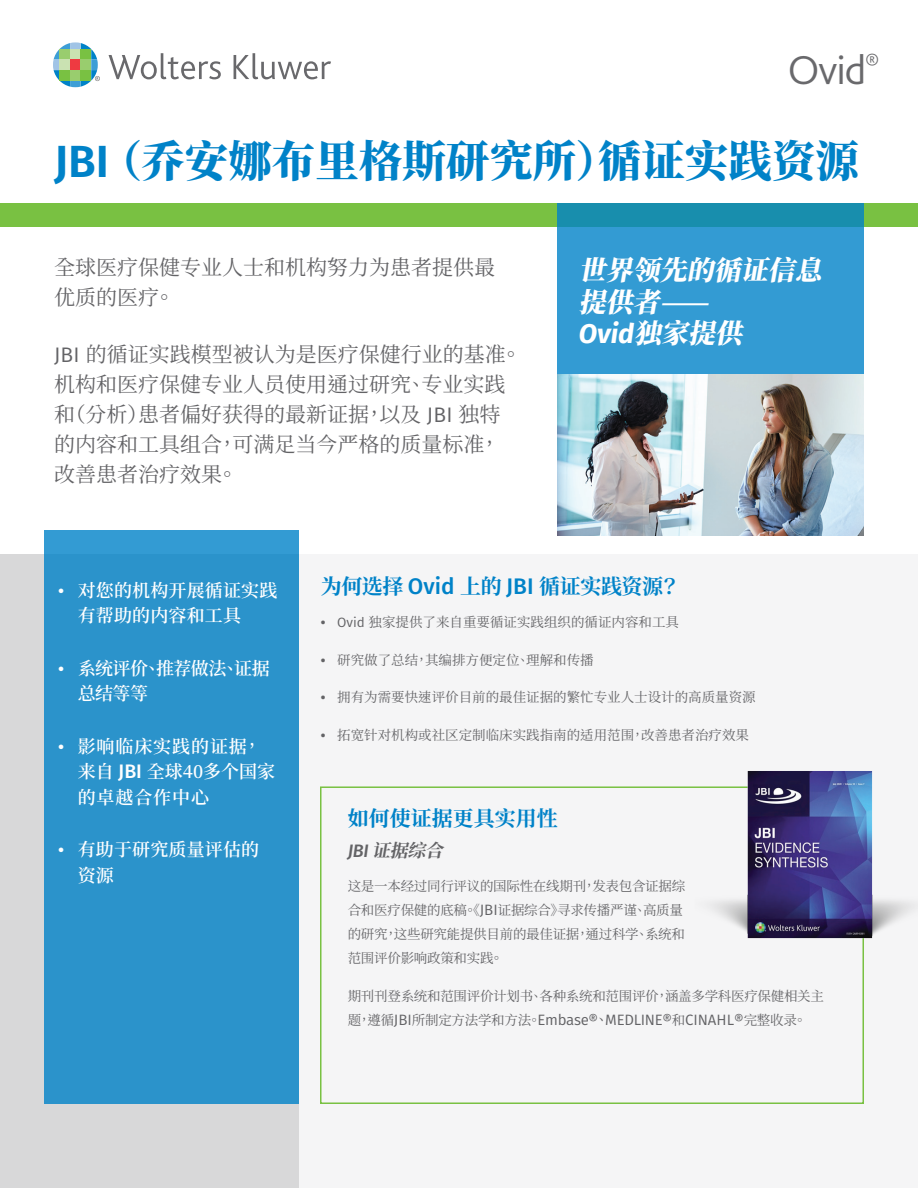
<style>
.page{position:relative;width:918px;height:1188px;background:#fff}
.page>*{position:absolute;margin:0;border:0;box-sizing:border-box;transform-origin:0 0}
.t1{font:800 43.5px "Source Han Serif TC";color:#0082c8}
.t2{font:300 42.3px "Bliss 2";color:#69696c}
.t3{font:italic 800 27px/31.5px "Source Han Serif TC";color:#fff}
.t4{font:21px/30px "Source Han Serif TC";color:#636366}
.t5{font:700 21px "Source Han Serif TC";letter-spacing:-.01em;color:#0082c8}
.t6{font:600 18px/25.5px "Source Han Serif TC";letter-spacing:.01em;color:#fff}
.t7{font:600 18px/25.5px "Source Han Serif TC";letter-spacing:.05em;color:#fff}
.t8{font:600 18px/25.5px "Source Han Serif TC";letter-spacing:-.03em;color:#fff}
.t9{font:italic 700 18px "Source Han Serif TC";color:#636366}
.t10{font:15px "Fira Sans";letter-spacing:-.02em;color:#636366}
.t11{font:13.5px/24px "Source Han Serif TC";letter-spacing:-.02em;color:#636366}
.t12{font:13.5px "Source Han Serif TC";color:#636366}
.s1{font-family:"Fira Sans";font-weight:600;font-size:45px}
.s2{font-family:"Fira Sans"}
.s3{font-family:"Fira Sans";font-weight:700}
.s4{font-family:"Fira Sans";font-weight:500}
.s5{font-family:"Fira Sans";font-weight:500;font-size:19.5px}
.s6{font-family:"Fira Sans";font-weight:500;font-size:22.5px}
.s7{font-family:"Fira Sans";font-size:15px}
.s8{font-weight:600}
.s9{font-family:"Source Han Serif TC";font-size:13.5px}
.s10{font-family:"Source Han Serif TC"}
</style>
<div class="page">
<div style="left:0;top:203px;width:918px;height:24px;background:#79c142"></div>
<svg style="left:557px;top:203px;width:307px;height:172px;background:#3099cd"></svg>
<div style="left:0;top:554px;width:918px;height:634px;background:#f5f5f6"></div>
<div style="left:0;top:554px;width:299px;height:634px;background:#d8d8d9"></div>
<div style="left:44px;top:530px;width:255px;height:574px;background:#2b93cb"></div>
<svg style="left:53px;top:42px;width:47px;height:45px"></svg>
<svg style="left:109px;top:53px;width:112px;height:26px"></svg>
<svg style="left:234px;top:53px;width:97px;height:26px"></svg>
<div style="left:320px;top:786px;width:544px;height:318px;border:2px solid #79c142"></div>
<img style="left:693px;top:771px;width:221px;height:190px">
<img style="left:557px;top:375px;width:307px;height:161px">
<p class="t2" style="left:788px;top:43px;width:93px">Ovid<sup>®</sup></p>
<p class="t1" style="left:54px;top:137px;width:807px"><span class="s1">JBI</span>（乔安娜布里格斯研究所）循证实践资源</p>
<p class="t4" style="left:54px;top:253px;width:442px">全球医疗保健专业人士和机构努力为患者提供最优质的医疗。</p>
<p class="t4" style="left:54px;top:340px;width:469px"><span class="s2">JBI</span> 的循证实践模型被认为是医疗保健行业的基准。机构和医疗保健专业人员使用通过研究、专业实践和（分析）患者偏好获得的最新证据，以及 <span class="s2">JBI</span> 独特的内容和工具组合，可满足当今严格的质量标准，改善患者治疗效果。</p>
<p class="t3" style="left:579px;top:255px;width:258px">世界领先的循证信息提供者——<br><span class="s3">Ovid</span>独家提供</p>
<p class="t6" style="left:78px;top:578px;width:201px;text-indent:-19px"><span class="s4">•</span> 对您的机构开展循证实践有帮助的内容和工具</p>
<p class="t8" style="left:78px;top:656px;width:194px;text-indent:-19px"><span class="s4">•</span> 系统评价、推荐做法、证据总结等等</p>
<p class="t7" style="left:78px;top:734px;width:199px;text-indent:-19px"><span class="s4">•</span> 影响临床实践的证据，来自 <span class="s5">JBI</span> 全球40多个国家的卓越合作中心</p>
<p class="t6" style="left:78px;top:837px;width:183px;text-indent:-19px"><span class="s4">•</span> 有助于研究质量评估的资源</p>
<p class="t5" style="left:321px;top:574px;width:361px">为何选择 <span class="s6">Ovid</span> 上的 <span class="s6">JBI</span> 循证实践资源？</p>
<p class="t12" style="left:321px;top:615px;width:360px"><span class="s3">•</span> <span class="s2">Ovid</span> 独家提供了来自重要循证实践组织的循证内容和工具</p>
<p class="t12" style="left:321px;top:652px;width:274px"><span class="s3">•</span> 研究做了总结，其编排方便定位、理解和传播</p>
<p class="t12" style="left:321px;top:690px;width:436px"><span class="s3">•</span> 拥有为需要快速评价目前的最佳证据的繁忙专业人士设计的高质量资源</p>
<p class="t12" style="left:321px;top:727px;width:430px"><span class="s3">•</span> 拓宽针对机构或社区定制临床实践指南的适用范围，改善患者治疗效果</p>
<p class="t5" style="left:348px;top:807px;width:211px">如何使证据更具实用性</p>
<p class="t9" style="left:348px;top:841px;width:106px"><span class="s4">J B I</span> 证据综合</p>
<p class="t11" style="left:348px;top:874px;width:339px">这是一本经过同行评议的国际性在线期刊，发表包含证据综合和医疗保健的底稿。《<span class="s7">JBI</span>证据综合》寻求传播严谨、高质量的研究，这些研究能提供目前的最佳证据，通过科学、系统和范围评价影响政策和实践<span class="s8">。</span></p>
<p class="t11" style="left:348px;top:984px;width:478px">期刊刊登系统和范围评价计划书、各种系统和范围评价，涵盖多学科医疗保健相关主</p>
<p class="t10" style="left:348px;top:1008px;width:460px"><span class="s9">题，遵循</span>JBI<span class="s9">所制定方法学和方法。</span>Embase®<span class="s10">、</span>MEDLINE®<span class="s9">和</span>CINAHL®<span class="s9">完整收录。</span></p>
</div>
